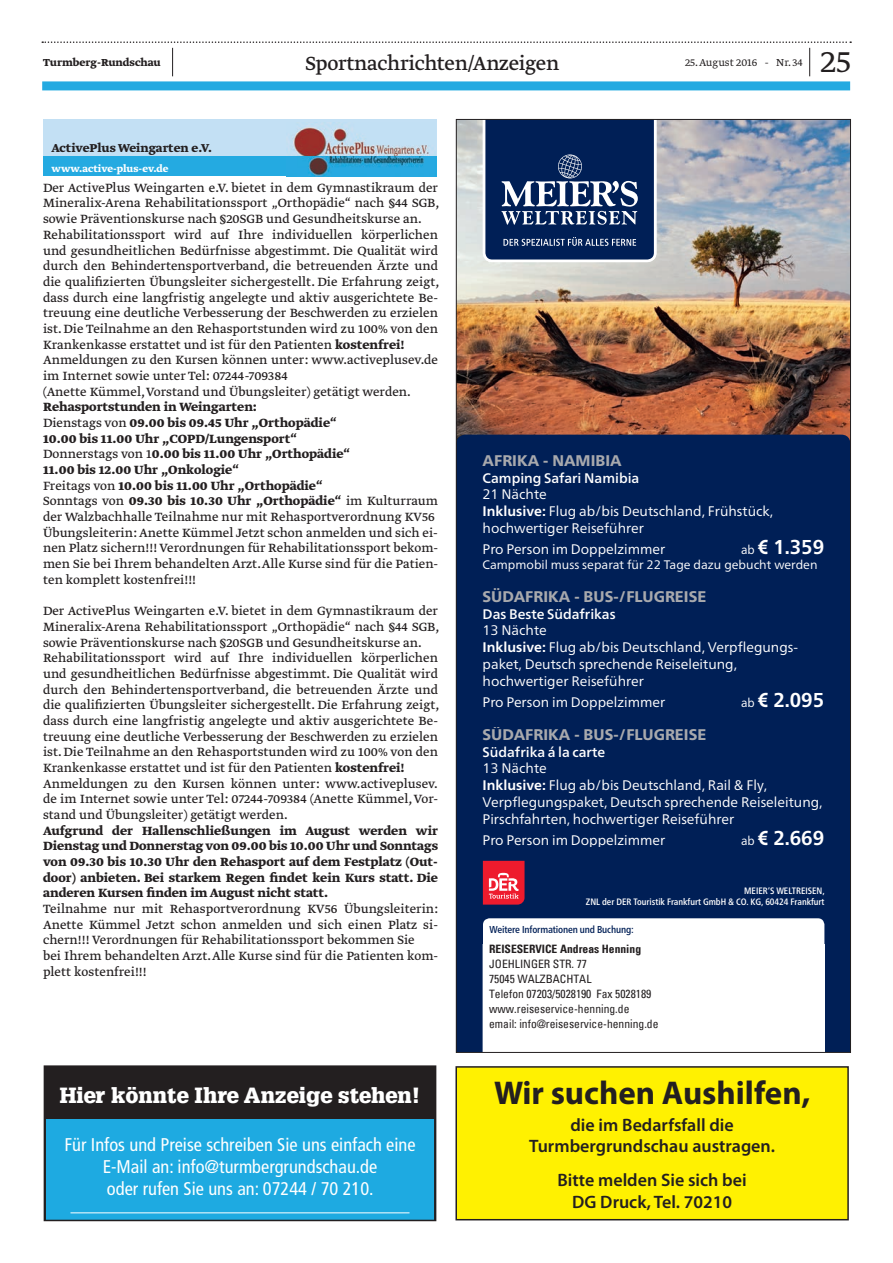
<style>
.page{position:relative;width:893px;height:1263px;background:#fff}
.page>*{position:absolute;margin:0;border:0;box-sizing:border-box;transform-origin:0 0}
.t1{font:300 36px "Greta Text Std";color:#231f20}
.t2{font:700 33px "Myriad Pro";color:#231f20}
.t3{font:22.5px "Greta Text Std";letter-spacing:-.015em;color:#231f20}
.t4{font:900 21.45px "Glypha LT";color:#fff}
.t5{font:700 20.1px "Frutiger Neue LT Pro";color:#fff;scale:.96 1}
.t6{font:condensed 18.45px/22px "Frutiger";color:#fff;text-align:center}
.t7{font:600 18px/21.6px "Myriad Pro";color:#231f20;text-align:center}
.t8{font:800 15.45px "Frutiger Neue LT Pro";color:#a8a9ad}
.t9{font:14.1px/15.8px "Greta Text Std Regular Min";color:#231f20}
.t10{font:700 14.1px/15.8px "Greta Text Std";color:#231f20}
.t11{font:13.95px/17px "Frutiger Neue LT Pro";color:#fff}
.t12{font:500 13.95px "Frutiger Neue LT Pro";color:#fff}
.t13{font:700 13.5px "Greta Text Std";color:#231f20}
.t14{font:12.3px "Frutiger Neue LT Pro";color:#fff}
.t15{font:300 12px "Greta Text Std";color:#231f20}
.t16{font:700 12px "Greta Text Std";color:#231f20}
.t17{font:condensed 11.55px/14.9px "Univers";color:#231f20}
.t18{font:700 condensed 11.55px "Univers";color:#231f20}
.t19{font:700 11.25px "Greta Text Std";color:#fff}
.t20{font:500 condensed 10.05px "Frutiger Neue LT Pro";letter-spacing:-.015em;color:#001f56}
.t21{font:500 condensed 9.3px/10.8px "Frutiger Neue LT Pro";color:#fff;text-align:right}
.s1{font-family:"Greta Text Std";font-weight:700}
.s2{font-family:"Greta Text Std Regular Min";font-weight:400}
.s3{font-weight:700}
.s4{font-weight:400;font-size:12.3px}
</style>
<div class="page">
<div style="left:42px;top:81px;width:808px;height:9px;background:#24aae1"></div>
<svg style="left:42px;top:41px;width:809px;height:35px"></svg>
<div style="left:43px;top:119px;width:394px;height:57px;background:#c3e0f4"></div>
<div style="left:43px;top:156px;width:394px;height:20px;background:#24aae1"></div>
<img style="left:293px;top:125px;width:136px;height:51px">
<svg style="left:47px;top:1068px;width:386px;height:150px;background:#217b9f"></svg>
<div style="left:44px;top:1065px;width:392px;height:156px;border:2px solid #231f20"></div>
<div style="left:456px;top:119px;width:394px;height:933px;background:#001f56"></div>
<img style="left:458px;top:121px;width:391px;height:314px">
<svg style="left:481px;top:121px;width:177px;height:142px"></svg>
<svg style="left:483px;top:861px;width:41px;height:44px;background:#ed4050"></svg>
<div style="left:483px;top:918px;width:341px;height:133px;background:#fff"></div>
<div style="left:456px;top:1067px;width:392px;height:153px;background:#fff101"></div>
<div style="left:455px;top:1066px;width:394px;height:154px;border:2px solid #231f20"></div>
<p class="t16" style="left:43px;top:56px;width:119px">Turmberg-Rundschau</p>
<h3 class="t3" style="left:305px;top:50px;width:255px">Sportnachrichten/Anzeigen</h3>
<p class="t15" style="left:685px;top:56px;width:119px">25. August 2016 - Nr. 34</p>
<h1 class="t1" style="left:821px;top:41px;width:32px">25</h1>
<p class="t13" style="left:52px;top:140px;width:162px">ActivePlus Weingarten e.V.</p>
<p class="t19" style="left:52px;top:162px;width:118px">www.active-plus-ev.de</p>
<p class="t9" style="left:43px;top:180px;width:398px">Der ActivePlus Weingarten e.V. bietet in dem Gymnastikraum der Mineralix-Arena Rehabilitationssport „Orthopädie“ nach §44 SGB, sowie Präventionskurse nach §20SGB und Gesundheitskurse an.<br>Rehabilitationssport wird auf Ihre individuellen körperlichen und gesundheitlichen Bedürfnisse abgestimmt. Die Qualität wird durch den Behindertensportverband, die betreuenden Ärzte und die qualifizierten Übungsleiter sichergestellt. Die Erfahrung zeigt, dass durch eine langfristig angelegte und aktiv ausgerichtete Be&shy;treuung eine deutliche Verbesserung der Beschwerden zu erzielen ist. Die Teilnahme an den Rehasportstunden wird zu 100% von den Krankenkasse erstattet und ist für den Patienten <span class="s1">kostenfrei!<br></span>Anmeldungen zu den Kursen können unter: www.activeplusev.de im Internet sowie unter Tel: 07244-709384<br>(Anette Kümmel, Vorstand und Übungsleiter) getätigt werden.</p>
<p class="t10" style="left:43px;top:400px;width:396px">Rehasportstunden in Weingarten:<br><span class="s2">Dienstags von</span> 09.00 bis 09.45 Uhr „Orthopädie“<br>10.00 bis 11.00 Uhr „COPD/Lungensport“<br><span class="s2">Donnerstags von 1</span>0.00 bis 11.00 Uhr „Orthopädie“<br>11.00 bis 12.00 Uhr „Onkologie“<br><span class="s2">Freitags von</span> 10.00 bis 11.00 Uhr „Orthopädie“<br><span class="s2">Sonntags von</span> 09.30 bis 10.30 Uhr „Orthopädie“ <span class="s2">im Kulturraum</span></p>
<p class="t9" style="left:43px;top:510px;width:396px">der Walzbachhalle Teilnahme nur mit Rehasportverordnung KV56<br>Übungsleiterin: Anette Kümmel Jetzt schon anmelden und sich ei&shy;nen Platz sichern!!! Verordnungen für Rehabilitationssport bekom&shy;men Sie bei Ihrem behandelten Arzt. Alle Kurse sind für die Patien&shy;ten komplett kostenfrei!!!</p>
<p class="t9" style="left:43px;top:604px;width:398px">Der ActivePlus Weingarten e.V. bietet in dem Gymnastikraum der Mineralix-Arena Rehabilitationssport „Orthopädie“ nach §44 SGB, sowie Präventionskurse nach §20SGB und Gesundheitskurse an.<br>Rehabilitationssport wird auf Ihre individuellen körperlichen und gesundheitlichen Bedürfnisse abgestimmt. Die Qualität wird durch den Behindertensportverband, die betreuenden Ärzte und die qualifizierten Übungsleiter sichergestellt. Die Erfahrung zeigt, dass durch eine langfristig angelegte und aktiv ausgerichtete Be&shy;treuung eine deutliche Verbesserung der Beschwerden zu erzielen ist. Die Teilnahme an den Rehasportstunden wird zu 100% von den Krankenkasse erstattet und ist für den Patienten <span class="s1">kostenfrei!<br></span>Anmeldungen zu den Kursen können unter: www.activeplusev. de im Internet sowie unter Tel: 07244-709384 (Anette Kümmel, Vor&shy;stand und Übungsleiter) getätigt werden.</p>
<p class="t10" style="left:43px;top:823px;width:396px;text-align:justify">Aufgrund der Hallenschließungen im August werden wir Dienstag und Donnerstag von 09.00 bis 10.00 Uhr und Sonntags von 09.30 bis 10.30 Uhr den Rehasport auf dem Festplatz (Out&shy;door) anbieten. Bei starkem Regen findet kein Kurs statt. Die anderen Kursen finden im August nicht statt.</p>
<p class="t9" style="left:43px;top:902px;width:396px">Teilnahme nur mit Rehasportverordnung KV56 Übungsleiterin:<br>Anette Kümmel Jetzt schon anmelden und sich einen Platz si&shy;chern!!! Verordnungen für Rehabilitationssport bekommen Sie<br>bei Ihrem behandelten Arzt. Alle Kurse sind für die Patienten kom&shy;plett kostenfrei!!!</p>
<h3 class="t4" style="left:60px;top:1082px;width:362px">Hier könnte Ihre Anzeige stehen!</h3>
<h3 class="t6" style="left:64px;top:1134px;width:353px">Für Infos und Preise schreiben Sie uns einfach eine<br>E-Mail an: info@turmbergrundschau.de<br>oder rufen Sie uns an: 07244 / 70 210.</h3>
<p class="t8" style="left:483px;top:451px;width:141px">AFRIKA - NAMIBIA</p>
<p class="t12" style="left:483px;top:469px;width:158px">Camping Safari Namibia</p>
<p class="t11" style="left:483px;top:486px;width:292px">21 Nächte<br><span class="s3">Inklusive:</span> Flug ab/bis Deutschland, Frühstück, hochwertiger Reiseführer</p>
<p class="t11" style="left:483px;top:540px;width:184px">Pro Person im Doppelzimmer</p>
<h3 class="t5" style="left:741px;top:535px;width:88px"><span class="s4">ab</span> € 1.359</h3>
<p class="t14" style="left:483px;top:557px;width:336px">Campmobil muss separat für 22 Tage dazu gebucht werden</p>
<p class="t8" style="left:483px;top:587px;width:225px">SÜDAFRIKA - BUS-/FLUGREISE</p>
<p class="t12" style="left:483px;top:605px;width:135px">Das Beste Südafrikas</p>
<p class="t11" style="left:483px;top:622px;width:317px">13 Nächte<br><span class="s3">Inklusive:</span> Flug ab/bis Deutschland, Verpflegungs&shy;paket, Deutsch sprechende Reiseleitung, hochwertiger Reiseführer</p>
<p class="t11" style="left:483px;top:693px;width:184px">Pro Person im Doppelzimmer</p>
<h3 class="t5" style="left:741px;top:688px;width:88px"><span class="s4">ab</span> € 2.095</h3>
<p class="t8" style="left:483px;top:726px;width:225px">SÜDAFRIKA - BUS-/FLUGREISE</p>
<p class="t12" style="left:483px;top:743px;width:124px">Südafrika á la carte</p>
<p class="t11" style="left:483px;top:760px;width:341px">13 Nächte<br><span class="s3">Inklusive:</span> Flug ab/bis Deutschland, Rail &amp; Fly, Verpflegungspaket, Deutsch sprechende Reiseleitung, Pirschfahrten, hochwertiger Reiseführer</p>
<p class="t11" style="left:483px;top:832px;width:184px">Pro Person im Doppelzimmer</p>
<h3 class="t5" style="left:741px;top:826px;width:88px"><span class="s4">ab</span> € 2.669</h3>
<p class="t21" style="left:586px;top:885px;width:240px">MEIER‘S WELTREISEN,<br>ZNL der DER Touristik Frankfurt GmbH &amp; CO. KG, 60424 Frankfurt</p>
<p class="t20" style="left:490px;top:923px;width:146px">Weitere Informationen und Buchung:</p>
<p class="t18" style="left:489px;top:942px;width:153px">REISESERVICE Andreas Henning</p>
<p class="t17" style="left:489px;top:957px;width:171px">JOEHLINGER STR. 77<br>75045 WALZBACHTAL<br>Telefon 07203/5028190 Fax 5028189 www.reiseservice-henning.de email: info@reiseservice-henning.de</p>
<h2 class="t2" style="left:494px;top:1071px;width:318px">Wir suchen Aushilfen,</h2>
<p class="t7" style="left:529px;top:1113px;width:247px">die im Bedarfsfall die<br>Turmbergrundschau austragen.</p>
<p class="t7" style="left:558px;top:1169px;width:191px">Bitte melden Sie sich bei<br>DG Druck, Tel. 70210</p>
</div>
